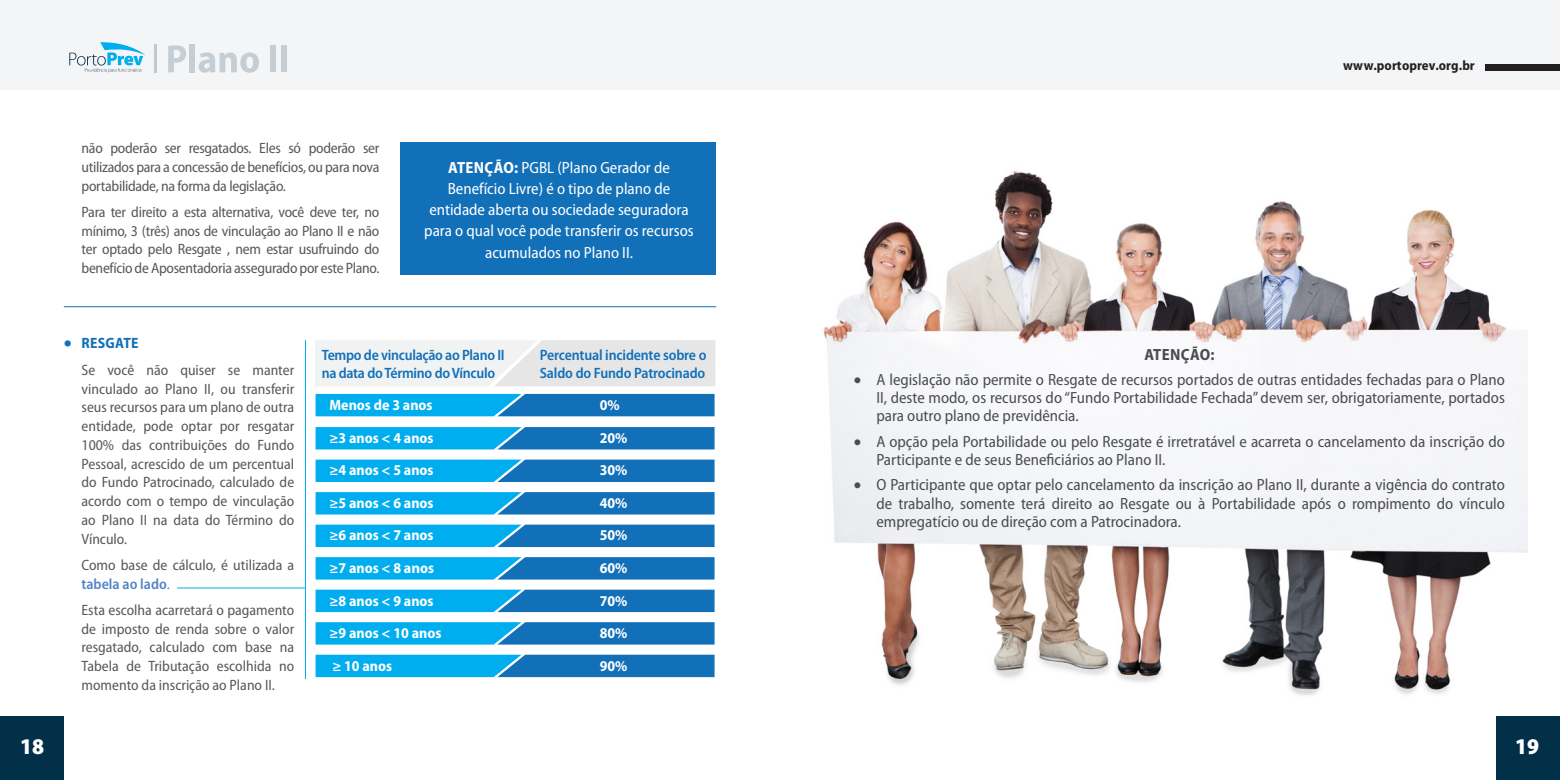
<style>
.page{position:relative;width:1560px;height:780px;background:#fff}
.page>*{position:absolute;margin:0;border:0;box-sizing:border-box;transform-origin:0 0}
.t1{font:900 semi-condensed 22.5px "Myriad Pro";color:#fff}
.No_Spacing{font:semi-condensed 16.25px/18.1px "Myriad Pro";color:#4b4c4d;text-align:justify}
.List_Paragraph{font:semi-condensed 16.25px/21.2px "Myriad Pro";color:#fff;text-align:center}
.List_Paragraph-2{font:700 semi-condensed 16.25px "Myriad Pro";letter-spacing:.02em;color:#4b4c4d}
.No_Spacing-2{font:semi-condensed 15px/18.8px "Myriad Pro";letter-spacing:-.005em;color:#57585a;text-align:justify}
.t2{font:700 semi-condensed 15px "Myriad Pro";color:#fff}
.t3{font:600 semi-condensed 15px/18px "Myriad Pro";letter-spacing:-.02em;color:#1270b9}
.No_Spacing-3{font:700 semi-condensed 15px "Myriad Pro";letter-spacing:.02em;color:#1270b9}
.t4{font:700 semi-condensed 13.75px "Myriad Pro";color:#231f20}
.s1{font-weight:700}
.s2{font-size:25px}
.s3{font-weight:600;color:#5483c3}
.s4{color:#5483c3}
</style>
<div class="page">
<div style="left:0;top:0;width:1559px;height:90px;background:#f4f5f6"></div>
<svg style="left:69px;top:42px;width:77px;height:31px"></svg>
<svg style="left:168px;top:45px;width:18px;height:27px"></svg>
<div style="left:189px;top:44px;width:6px;height:28px;background:#c4ced4"></div>
<svg style="left:199px;top:52px;width:60px;height:21px"></svg>
<div style="left:270px;top:46px;width:6px;height:26px;background:#c4ced4"></div>
<div style="left:281px;top:46px;width:6px;height:26px;background:#c4ced4"></div>
<hr style="left:154px;top:44px;width:3px;height:29px;background:#c7c6c8">
<div style="left:1484px;top:64px;width:75px;height:6px;background:#231f20"></div>
<div style="left:0;top:716px;width:64px;height:64px;background:#023049"></div>
<div style="left:1495px;top:716px;width:64px;height:64px;background:#023049"></div>
<img style="left:823px;top:170px;width:703px;height:526px">
<div style="left:400px;top:142px;width:316px;height:132px;background:#1270b9"></div>
<svg style="left:315px;top:340px;width:400px;height:46px"></svg>
<svg style="left:315px;top:589px;width:399px;height:23px;background:#1292d4"></svg>
<svg style="left:315px;top:557px;width:399px;height:22px;background:#0d90d4"></svg>
<svg style="left:315px;top:524px;width:399px;height:23px;background:#1292d4"></svg>
<svg style="left:315px;top:492px;width:399px;height:22px;background:#0d8fd3"></svg>
<svg style="left:315px;top:459px;width:399px;height:23px;background:#1292d4"></svg>
<svg style="left:315px;top:427px;width:399px;height:22px;background:#0c8fd3"></svg>
<svg style="left:315px;top:394px;width:399px;height:22px;background:#0b8fd3"></svg>
<svg style="left:315px;top:622px;width:399px;height:22px;background:#0d90d4"></svg>
<svg style="left:315px;top:654px;width:399px;height:23px;background:#1392d5"></svg>
<hr style="left:64px;top:306px;width:652px;height:1px;background:#1270b9">
<hr style="left:177px;top:587px;width:128px;height:1px;background:#00aeef">
<hr style="left:305px;top:340px;width:1px;height:339px;background:#00aeef">
<p class="No_Spacing-2" style="left:82px;top:138px;width:299px">não poderão ser resgatados. Eles só poderão ser utilizados para a concessão de benefícios, ou para nova portabilidade, na forma da legislação.</p>
<p class="No_Spacing-2" style="left:82px;top:202px;width:299px">Para ter direito a esta alternativa, você deve ter, no mínimo, 3 (três) anos de vinculação ao Plano II e não ter optado pelo Resgate , nem estar usufruindo do benefício de Aposentadoria assegurado por este Plano.</p>
<p class="List_Paragraph" style="left:424px;top:156px;width:271px"><span class="s1">ATENÇÃO:</span> PGBL (Plano Gerador de Benefício Livre) é o tipo de plano de entidade aberta ou sociedade seguradora para o qual você pode transferir os recursos acumulados no Plano II.</p>
<p class="No_Spacing-3" style="left:64px;top:334px;width:76px"><span class="s2">•</span> RESGATE</p>
<p class="No_Spacing-2" style="left:82px;top:360px;width:214px">Se você não quiser se manter vinculado ao Plano II, ou transferir seus recursos para um plano de outra entidade, pode optar por resgatar 100% das contribuições do Fundo Pessoal, acrescido de um percentual do Fundo Patrocinado, calculado de acordo com o tempo de vinculação ao Plano II na data do Término do Vínculo.</p>
<p class="No_Spacing-2" style="left:82px;top:555px;width:214px">Como base de cálculo, é utilizada a <span class="s3">tabela ao lado</span><span class="s4">.</span></p>
<p class="No_Spacing-2" style="left:82px;top:600px;width:214px">Esta escolha acarretará o pagamento de imposto de renda sobre o valor resgatado, calculado com base na Tabela de Tributação escolhida no momento da inscrição ao Plano II.</p>
<p class="t3" style="left:322px;top:345px;width:184px">Tempo de vinculação ao Plano II na data do Término do Vínculo</p>
<p class="t3" style="left:540px;top:345px;width:168px">Percentual incidente sobre o<br>Saldo do Fundo Patrocinado</p>
<p class="t2" style="left:329px;top:395px;width:104px">Menos de 3 anos</p>
<p class="t2" style="left:599px;top:395px;width:21px">0%</p>
<p class="t2" style="left:329px;top:428px;width:106px">≥3 anos &lt; 4 anos</p>
<p class="t2" style="left:599px;top:428px;width:29px">20%</p>
<p class="t2" style="left:329px;top:460px;width:106px">≥4 anos &lt; 5 anos</p>
<p class="t2" style="left:599px;top:460px;width:29px">30%</p>
<p class="t2" style="left:329px;top:493px;width:106px">≥5 anos &lt; 6 anos</p>
<p class="t2" style="left:599px;top:493px;width:29px">40%</p>
<p class="t2" style="left:329px;top:525px;width:106px">≥6 anos &lt; 7 anos</p>
<p class="t2" style="left:599px;top:525px;width:29px">50%</p>
<p class="t2" style="left:599px;top:558px;width:29px">60%</p>
<p class="t2" style="left:329px;top:590px;width:106px">≥8 anos &lt; 9 anos</p>
<p class="t2" style="left:599px;top:590px;width:29px">70%</p>
<p class="t2" style="left:329px;top:623px;width:113px">≥9 anos &lt; 10 anos</p>
<p class="t2" style="left:599px;top:623px;width:29px">80%</p>
<p class="t2" style="left:332px;top:655px;width:61px">≥ 10 anos</p>
<p class="t2" style="left:599px;top:655px;width:29px">90%</p>
<p class="t4" style="left:1342px;top:57px;width:133px">www.portoprev.org.br</p>
<p class="List_Paragraph-2" style="left:1144px;top:343px;width:72px">ATENÇÃO:</p>
<p class="No_Spacing" style="left:876px;top:370px;width:630px;text-indent:-22px">• A legislação não permite o Resgate de recursos portados de outras entidades fechadas para o Plano II, deste modo, os recursos do “Fundo Portabilidade Fechada” devem ser, obrigatoriamente, portados para outro plano de previdência.</p>
<p class="No_Spacing" style="left:876px;top:432px;width:630px;text-indent:-22px">• A opção pela Portabilidade ou pelo Resgate é irretratável e acarreta o cancelamento da inscrição do<br>Participante e de seus Beneficiários ao Plano II.</p>
<p class="No_Spacing" style="left:876px;top:475px;width:630px;text-indent:-22px">• O Participante que optar pelo cancelamento da inscrição ao Plano II, durante a vigência do contrato de trabalho, somente terá direito ao Resgate ou à Portabilidade após o rompimento do vínculo empregatício ou de direção com a Patrocinadora.</p>
<h1 class="t1" style="left:20px;top:731px;width:26px">18</h1>
<h1 class="t1" style="left:1514px;top:731px;width:26px">19</h1>
</div>
